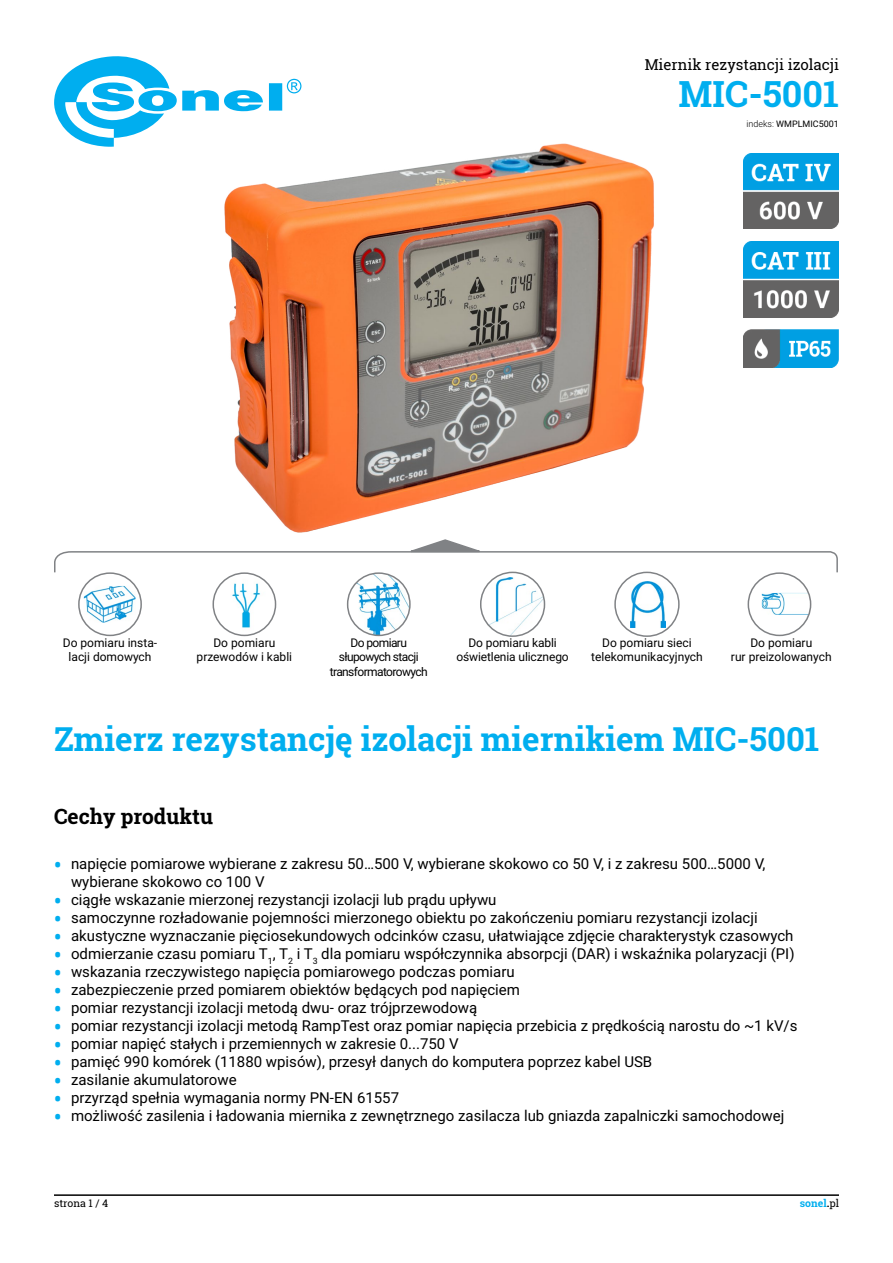
<style>
.page{position:relative;width:893px;height:1263px;background:#fff}
.page>*{position:absolute;margin:0;border:0;box-sizing:border-box;transform-origin:0 0}
.t1{font:700 36px "Roboto Slab";color:#00aeef}
.t2{font:700 33px "Roboto Slab";color:#00aeef}
.t3{font:700 21px "Roboto Slab";color:#000}
.t4{font:15px/18px "Roboto";color:#000}
.t5{font:15px "Roboto Slab";color:#000}
.t6{font:12px/14.4px "Roboto";color:#000;text-align:center}
.t7{font:12px/14.4px "Roboto";letter-spacing:-.05em;color:#000;text-align:center}
.t8{font:10.5px "Roboto Slab";color:#000}
.t9{font:700 10.5px "Roboto Slab";color:#00aeef}
.t10{font:9px "Roboto";color:#000}
.s1{font-weight:300}
.s2{font-family:"Roboto Slab";font-weight:700;font-size:21px;color:#00aeef}
.s3{color:#000}
.s4{font-weight:400;color:#000}
</style>
<div class="page">
<hr style="left:54px;top:1194px;width:785px;height:2px;background:#000">
<img style="left:224px;top:143px;width:430px;height:390px">
<svg style="left:54px;top:56px;width:247px;height:91px"></svg>
<img style="left:743px;top:153px;width:96px;height:76px">
<img style="left:743px;top:330px;width:96px;height:37px">
<img style="left:743px;top:241px;width:96px;height:76px">
<img style="left:84px;top:586px;width:52px;height:37px">
<div style="left:78px;top:572px;width:64px;height:64px;border:2px solid #808285;border-radius:50%"></div>
<img style="left:213px;top:573px;width:62px;height:62px;border-radius:30px">
<div style="left:212px;top:572px;width:64px;height:64px;border:2px solid #808285;border-radius:50%"></div>
<img style="left:481px;top:577px;width:63px;height:59px">
<div style="left:480px;top:572px;width:65px;height:65px;border:2px solid #808285;border-radius:50%"></div>
<img style="left:348px;top:574px;width:61px;height:61px">
<div style="left:347px;top:572px;width:64px;height:64px;border:2px solid #808285;border-radius:50%"></div>
<img style="left:762px;top:593px;width:48px;height:22px">
<div style="left:748px;top:572px;width:63px;height:64px;border:2px solid #808285;border-radius:50%"></div>
<img style="left:630px;top:581px;width:35px;height:46px">
<div style="left:614px;top:572px;width:66px;height:65px;border:2px solid #808285;border-radius:50%"></div>
<svg style="left:54px;top:539px;width:784px;height:35px"></svg>
<p class="t5" style="left:645px;top:54px;width:196px">Miernik rezystancji izolacji</p>
<h1 class="t1" style="left:679px;top:69px;width:162px">MIC-5001</h1>
<p class="t10" style="left:746px;top:117px;width:94px"><span class="s1">indeks:</span> WMPLMIC5001</p>
<p class="t6" style="left:63px;top:635px;width:96px">Do pomiaru insta&shy;lacji domowych</p>
<p class="t6" style="left:197px;top:635px;width:97px">Do pomiaru przewodów i kabli</p>
<p class="t7" style="left:330px;top:635px;width:99px">Do pomiaru słupowych stacji transformatorowych</p>
<p class="t6" style="left:456px;top:635px;width:114px">Do pomiaru kabli oświetlenia ulicznego</p>
<p class="t6" style="left:731px;top:635px;width:102px">Do pomiaru<br>rur preizolowanych</p>
<p class="t6" style="left:591px;top:635px;width:113px">Do pomiaru sieci telekomunikacyjnych</p>
<h2 class="t2" style="left:54px;top:716px;width:767px">Zmierz rezystancję izolacji miernikiem MIC-5001</h2>
<h3 class="t3" style="left:54px;top:802px;width:161px">Cechy produktu</h3>
<p class="t4" style="left:71px;top:854px;width:696px;text-indent:-17px"><span class="s2">•</span> napięcie pomiarowe wybierane z zakresu 50…500 V, wybierane skokowo co 50 V, i z zakresu 500…5000 V, wybierane skokowo co 100 V</p>
<p class="t4" style="left:54px;top:890px;width:444px"><span class="s2">•</span> ciągłe wskazanie mierzonej rezystancji izolacji lub prądu upływu</p>
<p class="t4" style="left:54px;top:908px;width:705px"><span class="s2">•</span> samoczynne rozładowanie pojemności mierzonego obiektu po zakończeniu pomiaru rezystancji izolacji</p>
<p class="t4" style="left:54px;top:926px;width:741px"><span class="s2">•</span> akustyczne wyznaczanie pięciosekundowych odcinków czasu, ułatwiające zdjęcie charakterystyk czasowych</p>
<p class="t4" style="left:54px;top:944px;width:742px"><span class="s2">•</span> odmierzanie czasu pomiaru T<sub>1</sub>, T<sub>2</sub> i T<sub>3</sub> dla pomiaru współczynnika absorpcji (DAR) i wskaźnika polaryzacji (PI)</p>
<p class="t4" style="left:54px;top:962px;width:462px"><span class="s2">•</span> wskazania rzeczywistego napięcia pomiarowego podczas pomiaru</p>
<p class="t4" style="left:54px;top:980px;width:467px"><span class="s2">•</span> zabezpieczenie przed pomiarem obiektów będących pod napięciem</p>
<p class="t4" style="left:54px;top:998px;width:425px"><span class="s2">•</span> pomiar rezystancji izolacji metodą dwu- oraz trójprzewodową</p>
<p class="t4" style="left:54px;top:1016px;width:745px"><span class="s2">•</span> pomiar rezystancji izolacji metodą RampTest oraz pomiar napięcia przebicia z prędkością narostu do ~1 kV/s</p>
<p class="t4" style="left:54px;top:1034px;width:406px"><span class="s2">•</span> pomiar napięć stałych i przemiennych w zakresie 0...750 V</p>
<p class="t4" style="left:54px;top:1052px;width:600px"><span class="s2">•</span> pamięć 990 komórek (11880 wpisów), przesył danych do komputera poprzez kabel USB</p>
<p class="t4" style="left:54px;top:1070px;width:184px"><span class="s2">•</span> zasilanie akumulatorowe</p>
<p class="t4" style="left:54px;top:1088px;width:347px"><span class="s2">•</span> przyrząd spełnia wymagania normy PN-EN 61557</p>
<p class="t4" style="left:54px;top:1106px;width:732px"><span class="s2">•</span> możliwość zasilenia i ładowania miernika z zewnętrznego zasilacza lub gniazda zapalniczki samochodowej</p>
<p class="t8" style="left:54px;top:1196px;width:56px">strona 1 / 4</p>
<p class="t9" style="left:800px;top:1196px;width:41px">sonel<span class="s3">.</span><span class="s4">pl</span></p>
</div>
